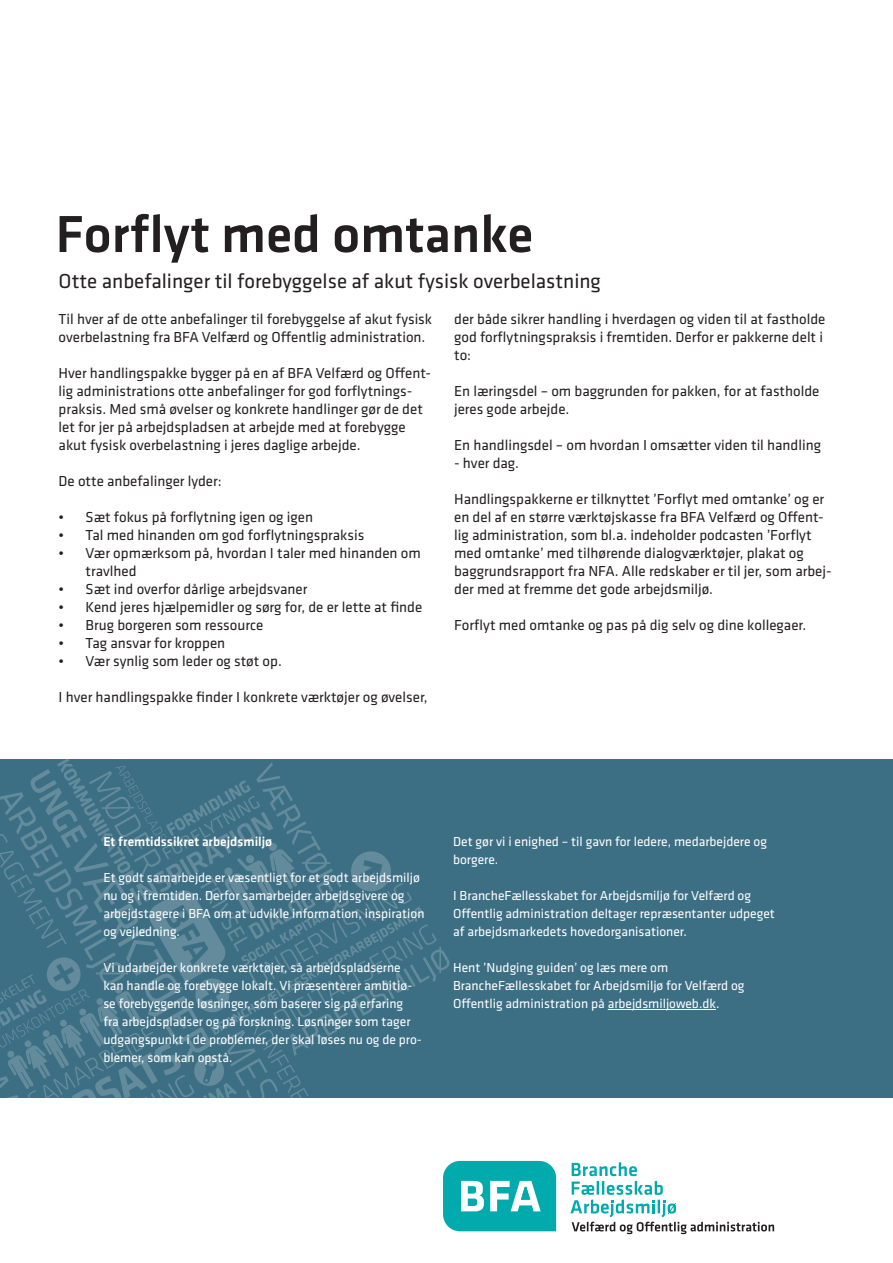
<style>
.page{position:relative;width:893px;height:1263px;background:#fff}
.page>*{position:absolute;margin:0;border:0;box-sizing:border-box;transform-origin:0 0}
.OS_36{font:500 54px "Klavika";color:#231f20}
.t1{font:21px "Klavika Basic";color:#231f20}
.t2{font:15px/18px "Klavika Basic";color:#231f20}
.Boksbrød{font:13.5px/18px "Klavika";color:#fff}
.Boksbrød-2{font:500 13.5px "Klavika";color:#fff}
</style>
<div class="page">
<div style="left:0;top:759px;width:893px;height:339px;background:#3d6f84"></div>
<hr style="left:608px;top:1009px;width:108px;height:1px;background:#fff">
<svg style="left:0;top:759px;width:556px;height:473px"></svg>
<svg style="left:570px;top:1162px;width:204px;height:72px"></svg>
<p class="OS_36" style="left:56px;top:198px;width:479px">Forflyt med omtanke</p>
<p class="t1" style="left:59px;top:267px;width:544px">Otte anbefalinger til forebyggelse af akut fysisk overbelastning</p>
<p class="t2" style="left:59px;top:310px;width:375px">Til hver af de otte anbefalinger til forebyggelse af akut fysisk overbelastning fra BFA Velfærd og Offentlig administration.</p>
<p class="t2" style="left:59px;top:364px;width:374px">Hver handlingspakke bygger på en af BFA Velfærd og Offent&shy;lig administrations otte anbefalinger for god forflytnings&shy;praksis. Med små øvelser og konkrete handlinger gør de det let for jer på arbejdspladsen at arbejde med at forebygge akut fysisk overbelastning i jeres daglige arbejde.</p>
<p class="t2" style="left:59px;top:472px;width:164px">De otte anbefalinger lyder:</p>
<p class="t2" style="left:59px;top:508px;width:256px">• Sæt fokus på forflytning igen og igen</p>
<p class="t2" style="left:59px;top:526px;width:307px">• Tal med hinanden om god forflytningspraksis</p>
<p class="t2" style="left:86px;top:544px;width:337px;text-indent:-27px">• Vær opmærksom på, hvordan I taler med hinanden om travlhed</p>
<p class="t2" style="left:59px;top:580px;width:250px">• Sæt ind overfor dårlige arbejdsvaner</p>
<p class="t2" style="left:59px;top:598px;width:365px">• Kend jeres hjælpemidler og sørg for, de er lette at finde</p>
<p class="t2" style="left:59px;top:616px;width:206px">• Brug borgeren som ressource</p>
<p class="t2" style="left:59px;top:634px;width:168px">• Tag ansvar for kroppen</p>
<p class="t2" style="left:59px;top:652px;width:225px">• Vær synlig som leder og støt op.</p>
<p class="t2" style="left:59px;top:688px;width:371px">I hver handlingspakke finder I konkrete værktøjer og øvelser,</p>
<p class="t2" style="left:454px;top:310px;width:373px">der både sikrer handling i hverdagen og viden til at fastholde god forflytningspraksis i fremtiden. Derfor er pakkerne delt i to:</p>
<p class="t2" style="left:454px;top:382px;width:367px">En læringsdel – om baggrunden for pakken, for at fastholde jeres gode arbejde.</p>
<p class="t2" style="left:454px;top:436px;width:368px">En handlingsdel – om hvordan I omsætter viden til handling</p>
<p class="t2" style="left:454px;top:454px;width:66px">- hver dag.</p>
<p class="t2" style="left:454px;top:490px;width:379px">Handlingspakkerne er tilknyttet ’Forflyt med omtanke’ og er en del af en større værktøjskasse fra BFA Velfærd og Offent&shy;lig administration, som bl.a. indeholder podcasten ’Forflyt med omtanke’ med tilhørende dialogværktøjer, plakat og baggrundsrapport fra NFA. Alle redskaber er til jer, som arbej&shy;der med at fremme det gode arbejdsmiljø.</p>
<p class="t2" style="left:454px;top:616px;width:354px">Forflyt med omtanke og pas på dig selv og dine kollegaer.</p>
<p class="Boksbrød-2" style="left:103px;top:832px;width:170px">Et fremtidssikret arbejdsmiljø</p>
<p class="Boksbrød" style="left:103px;top:868px;width:323px">Et godt samarbejde er væsentligt for et godt arbejdsmiljø nu og i fremtiden. Derfor samarbejder arbejdsgivere og arbejdstagere i BFA om at udvikle information, inspiration og vejledning.</p>
<p class="Boksbrød" style="left:103px;top:958px;width:320px">Vi udarbejder konkrete værktøjer, så arbejdspladserne kan handle og forebygge lokalt. Vi præsenterer ambitiø&shy;se forebyggende løsninger, som baserer sig på erfaring fra arbejdspladser og på forskning. Løsninger som tager udgangspunkt i de problemer, der skal løses nu og de pro&shy;blemer, som kan opstå.</p>
<p class="Boksbrød" style="left:453px;top:832px;width:315px">Det gør vi i enighed – til gavn for ledere, medarbejdere og borgere.</p>
<p class="Boksbrød" style="left:453px;top:886px;width:323px">I BrancheFællesskabet for Arbejdsmiljø for Velfærd og<br>Offentlig administration deltager repræsentanter udpeget af arbejdsmarkedets hovedorganisationer.</p>
<p class="Boksbrød" style="left:453px;top:958px;width:293px">Hent ’Nudging guiden’ og læs mere om<br>BrancheFællesskabet for Arbejdsmiljø for Velfærd og<br>Offentlig administration på arbejdsmiljoweb.dk.</p>
</div>
